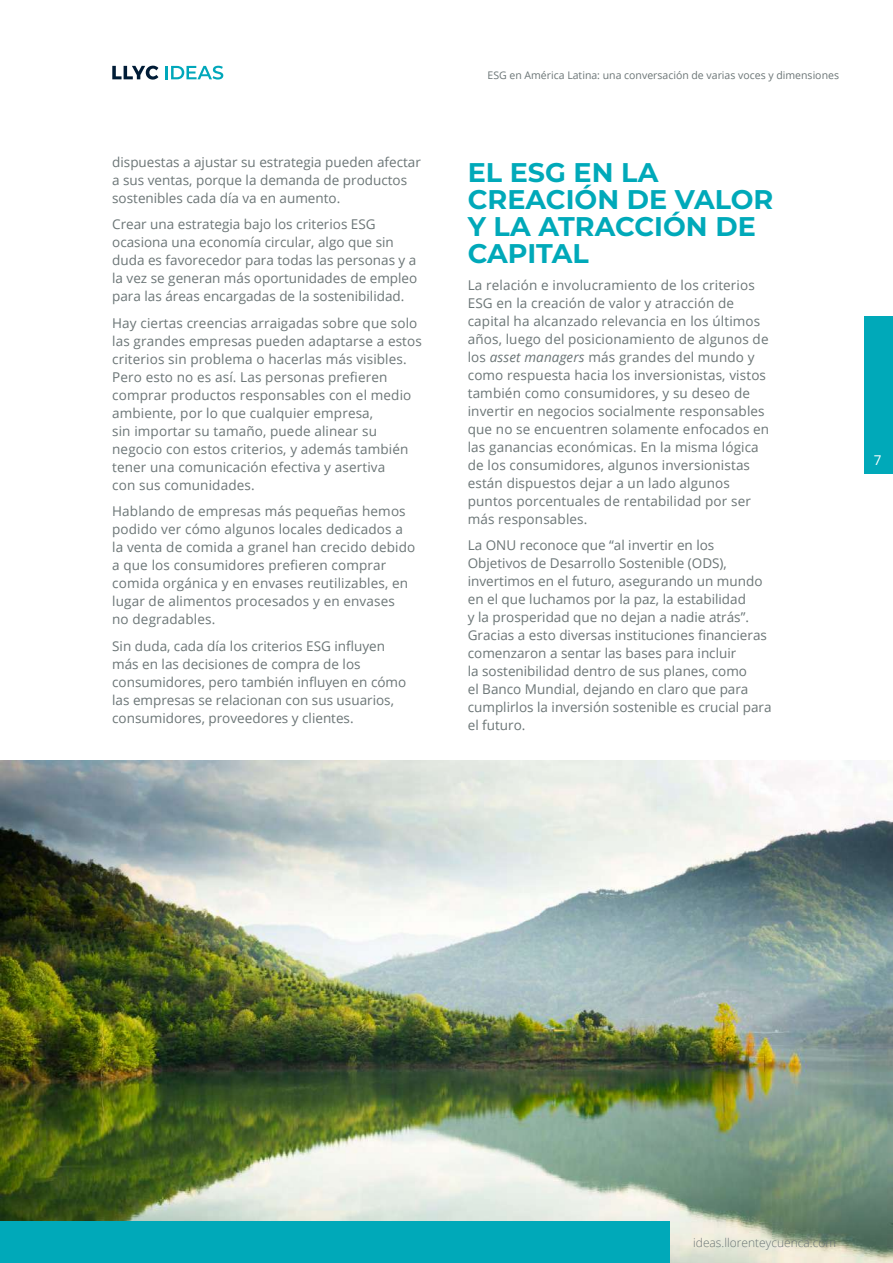
<style>
.page{position:relative;width:893px;height:1263px;background:#fff}
.page>*{position:absolute;margin:0;border:0;box-sizing:border-box;transform-origin:0 0}
.t1{font:700 27px/27px "Montserrat";color:#00a9b9}
.t2{font:13.5px/18px "Open Sans";letter-spacing:.01em;color:#6b7576}
.t3{font:13.5px "Open Sans";color:#fff}
.t4{font:300 12px "Open Sans";color:#6b7576}
.t5{font:10.5px "Open Sans";color:#6b7576}
.s1{font-style:italic}
</style>
<div class="page">
<img style="left:0;top:761px;width:893px;height:502px">
<div style="left:864px;top:316px;width:29px;height:158px;background:#00a9b9"></div>
<div style="left:0;top:1221px;width:669px;height:42px;background:#00a9b9"></div>
<svg style="left:165px;top:66px;width:58px;height:14px"></svg>
<svg style="left:112px;top:66px;width:46px;height:14px"></svg>
<p class="t2" style="left:112px;top:152px;width:310px">dispuestas a ajustar su estrategia pueden afectar a sus ventas, porque la demanda de productos sostenibles cada día va en aumento.</p>
<p class="t2" style="left:112px;top:215px;width:307px">Crear una estrategia bajo los criterios ESG ocasiona una economía circular, algo que sin duda es favorecedor para todas las personas y a la vez se generan más oportunidades de empleo para las áreas encargadas de la sostenibilidad.</p>
<p class="t2" style="left:112px;top:313px;width:311px">Hay ciertas creencias arraigadas sobre que solo las grandes empresas pueden adaptarse a estos criterios sin problema o hacerlas más visibles.<br>Pero esto no es así. Las personas prefieren comprar productos responsables con el medio ambiente, por lo que cualquier empresa,<br>sin importar su tamaño, puede alinear su negocio con estos criterios, y además también tener una comunicación efectiva y asertiva<br>con sus comunidades.</p>
<p class="t2" style="left:112px;top:502px;width:305px">Hablando de empresas más pequeñas hemos podido ver cómo algunos locales dedicados a la venta de comida a granel han crecido debido a que los consumidores prefieren comprar comida orgánica y en envases reutilizables, en lugar de alimentos procesados y en envases<br>no degradables.</p>
<p class="t2" style="left:112px;top:636px;width:296px">Sin duda, cada día los criterios ESG influyen más en las decisiones de compra de los consumidores, pero también influyen en cómo las empresas se relacionan con sus usuarios, consumidores, proveedores y clientes.</p>
<p class="t5" style="left:487px;top:68px;width:353px">ESG en América Latina: una conversación de varias voces y dimensiones</p>
<h1 class="t1" style="left:468px;top:158px;width:307px">EL ESG EN LA<br>CREACIÓN DE VALOR<br>Y LA ATRACCIÓN DE<br>CAPITAL</h1>
<p class="t2" style="left:468px;top:276px;width:303px">La relación e involucramiento de los criterios ESG en la creación de valor y atracción de capital ha alcanzado relevancia en los últimos años, luego del posicionamiento de algunos de los <span class="s1">asset managers</span> más grandes del mundo y como respuesta hacia los inversionistas, vistos también como consumidores, y su deseo de invertir en negocios socialmente responsables que no se encuentren solamente enfocados en las ganancias económicas. En la misma lógica de los consumidores, algunos inversionistas están dispuestos dejar a un lado algunos puntos porcentuales de rentabilidad por ser más responsables.</p>
<p class="t2" style="left:468px;top:536px;width:305px">La ONU reconoce que “al invertir en los Objetivos de Desarrollo Sostenible (ODS), invertimos en el futuro, asegurando un mundo en el que luchamos por la paz, la estabilidad<br>y la prosperidad que no dejan a nadie atrás”.<br>Gracias a esto diversas instituciones financieras comenzaron a sentar las bases para incluir<br>la sostenibilidad dentro de sus planes, como<br>el Banco Mundial, dejando en claro que para cumplirlos la inversión sostenible es crucial para el futuro.</p>
<p class="t3" style="left:874px;top:451px;width:9px">7</p>
<p class="t4" style="left:693px;top:1234px;width:144px">ideas.llorenteycuenca.com</p>
</div>
